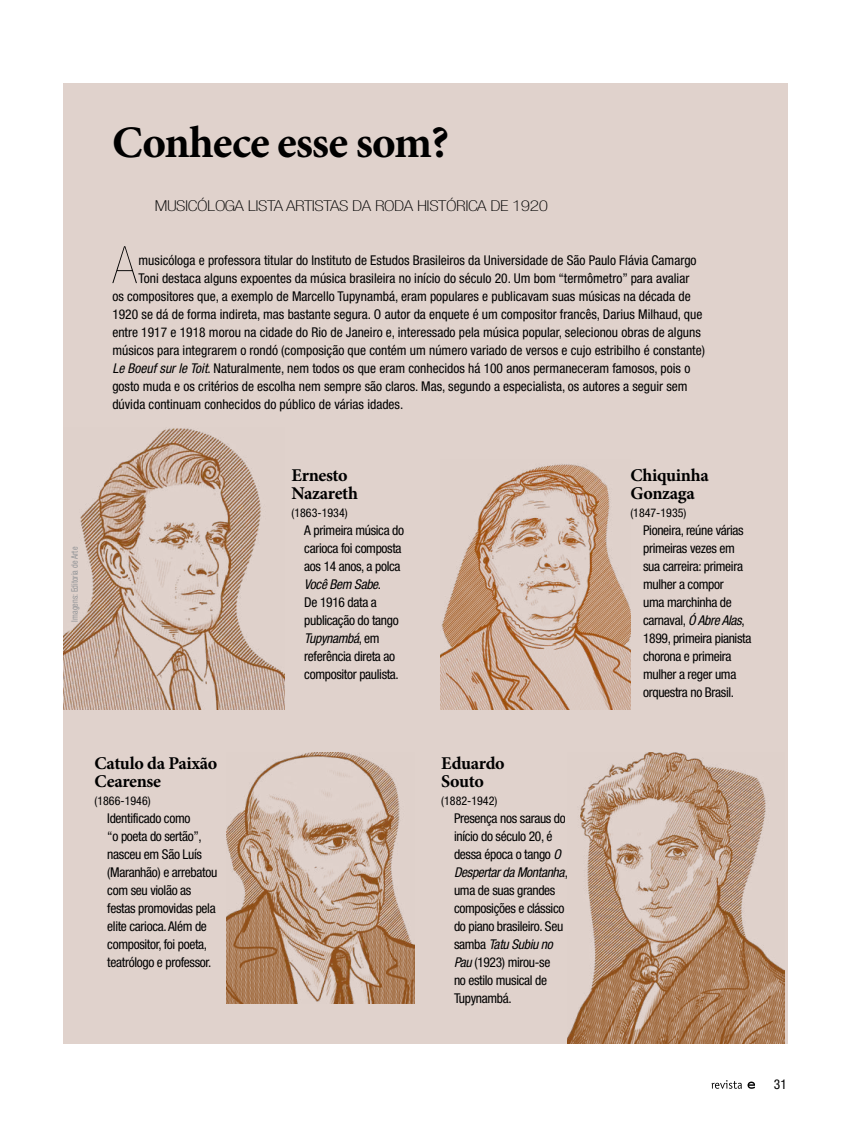
<style>
.page{position:relative;width:851px;height:1127px;background:#fff}
.page>*{position:absolute;margin:0;border:0;box-sizing:border-box;transform-origin:0 0}
.t1{font:200 condensed 51.6px "Helvetica Neue LT Std";color:#000}
.t2{font:700 45px "Minion Pro";letter-spacing:-.02em;color:#000}
.t3{font:700 18px/18px "Minion Pro";letter-spacing:-.02em;color:#000}
.t4{font:100 condensed 15px "Helvetica Neue LT Std";letter-spacing:-.025em;color:#000;scale:1.3 1}
.t5{font:condensed 13.5px "Helvetica Neue LT Std";color:#000}
.t6{font:condensed 13.5px/18px "Helvetica Neue LT Std";letter-spacing:-.025em;color:#000}
.t7{font:condensed 12px "Helvetica Neue LT Std";color:#000}
.t8{font:condensed 9px "Helvetica Neue LT Std";color:#939598;scale:.9 1}
.s1{font-style:italic}
</style>
<div class="page">
<svg style="left:711px;top:1080px;width:44px;height:9px"></svg>
<div style="left:63px;top:83px;width:724px;height:960px;background:#e0d2cc"></div>
<img style="left:226px;top:753px;width:188px;height:250px">
<img style="left:440px;top:464px;width:190px;height:245px">
<img style="left:567px;top:753px;width:217px;height:290px">
<img style="left:63px;top:428px;width:221px;height:281px">
<p class="t8" style="left:69px;top:621px;width:85px;rotate:-90deg">Imagens: Editoria de Arte</p>
<h2 class="t2" style="left:112px;top:111px;width:338px">Conhece esse som?</h2>
<p class="t4" style="left:155px;top:197px;width:304px">MUSICÓLOGA LISTA ARTISTAS DA RODA HISTÓRICA DE 1920</p>
<h1 class="t1" style="left:112px;top:237px;width:26px">A</h1>
<p class="t5" style="left:138px;top:252px;width:559px">musicóloga e professora titular do Instituto de Estudos Brasileiros da Universidade de São Paulo Flávia Camargo</p>
<p class="t5" style="left:138px;top:270px;width:552px">Toni destaca alguns expoentes da música brasileira no início do século 20. Um bom “termômetro” para avaliar</p>
<p class="t5" style="left:112px;top:288px;width:579px">os compositores que, a exemplo de Marcello Tupynambá, eram populares e publicavam suas músicas na década de</p>
<p class="t5" style="left:112px;top:306px;width:591px">1920 se dá de forma indireta, mas bastante segura. O autor da enquete é um compositor francês, Darius Milhaud, que</p>
<p class="t5" style="left:112px;top:324px;width:590px">entre 1917 e 1918 morou na cidade do Rio de Janeiro e, interessado pela música popular, selecionou obras de alguns</p>
<p class="t5" style="left:112px;top:342px;width:594px">músicos para integrarem o rondó (composição que contém um número variado de versos e cujo estribilho é constante)</p>
<p class="t5" style="left:112px;top:360px;width:579px"><span class="s1">Le Boeuf sur le Toit</span>. Naturalmente, nem todos os que eram conhecidos há 100 anos permaneceram famosos, pois o</p>
<p class="t5" style="left:112px;top:378px;width:576px">gosto muda e os critérios de escolha nem sempre são claros. Mas, segundo a especialista, os autores a seguir sem</p>
<p class="t5" style="left:112px;top:396px;width:292px">dúvida continuam conhecidos do público de várias idades.</p>
<h3 class="t3" style="left:291px;top:466px;width:68px">Ernesto<br>Nazareth</h3>
<p class="t7" style="left:291px;top:506px;width:58px">(1863-1934)</p>
<p class="t6" style="left:304px;top:521px;width:101px">A primeira música do carioca foi composta aos 14 anos, a polca<br><span class="s1">Você Bem Sabe</span>.<br>De 1916 data a publicação do tango<br><span class="s1">Tupynambá</span>, em referência direta ao compositor paulista.</p>
<h3 class="t3" style="left:630px;top:466px;width:80px">Chiquinha<br>Gonzaga</h3>
<p class="t7" style="left:630px;top:506px;width:58px">(1847-1935)</p>
<p class="t6" style="left:643px;top:521px;width:110px">Pioneira, reúne várias primeiras vezes em sua carreira: primeira mulher a compor<br>uma marchinha de carnaval, <span class="s1">Ó Abre Alas</span>,<br>1899, primeira pianista chorona e primeira mulher a reger uma orquestra no Brasil.</p>
<h3 class="t3" style="left:94px;top:754px;width:124px">Catulo da Paixão<br>Cearense</h3>
<p class="t7" style="left:94px;top:794px;width:58px">(1866-1946)</p>
<p class="t6" style="left:107px;top:809px;width:111px">Identificado como<br>“o poeta do sertão”, nasceu em São Luís (Maranhão) e arrebatou com seu violão as festas promovidas pela elite carioca. Além de compositor, foi poeta, teatrólogo e professor.</p>
<h3 class="t3" style="left:441px;top:754px;width:65px">Eduardo<br>Souto</h3>
<p class="t7" style="left:441px;top:794px;width:58px">(1882-1942)</p>
<p class="t6" style="left:454px;top:809px;width:115px">Presença nos saraus do início do século 20, é dessa época o tango <span class="s1">O<br>Despertar da Montanha</span>, uma de suas grandes composições e clássico do piano brasileiro. Seu samba <span class="s1">Tatu Subiu no<br>Pau</span> (1923) mirou-se<br>no estilo musical de<br>Tupynambá.</p>
<p class="t5" style="left:773px;top:1076px;width:14px">31</p>
</div>
